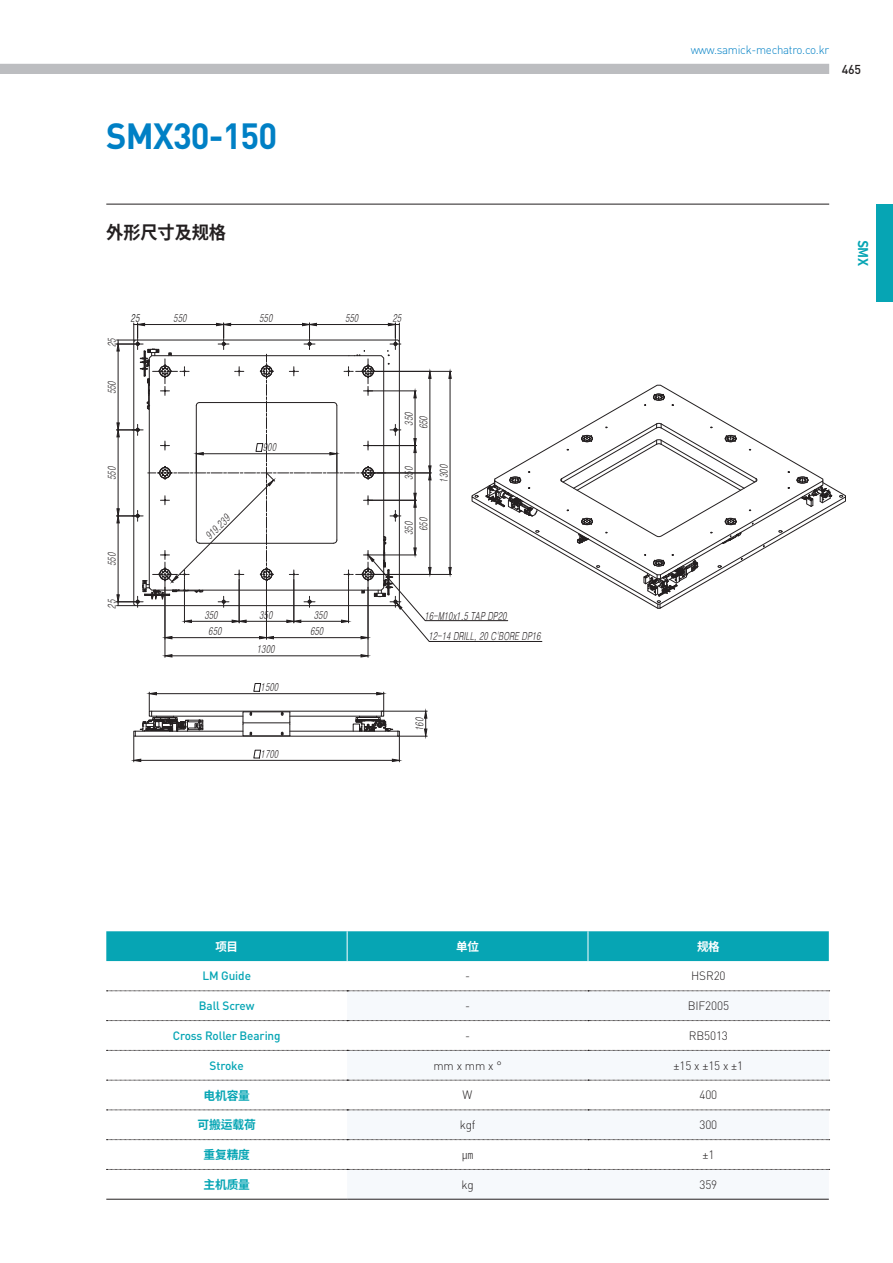
<style>
.page{position:relative;width:893px;height:1263px;background:#fff}
.page>*{position:absolute;margin:0;border:0;box-sizing:border-box;transform-origin:0 0}
.t1{font:700 36px "DIN Pro";letter-spacing:-.025em;color:#0080c5;scale:.96 1}
.t2{font:700 18px "Noto Sans CJ Kkr";letter-spacing:-.01em;color:#231f20;scale:.96 1}
.t3{font:700 13.5px "Noto Sans CJ Kkr";color:#06a5b4;scale:.96 1}
.t4{font:500 12.75px "DIN Pro";color:#231f20}
.표본문_8pt{font:300 12px "DIN Pro";letter-spacing:-.01em;color:#231f20}
.표제목영문{font:500 12px "DIN Pro";letter-spacing:-.01em;color:#06a5b4}
.t5{font:300 12px "DIN Pro";letter-spacing:-.025em;color:#0080c5;scale:.96 1}
.표제목영문-2{font:700 12px "Noto Sans CJ Kkr";letter-spacing:-.01em;color:#06a5b4}
.표제목영문-3{font:700 12px "Noto Sans CJ Kkr";color:#fff;scale:.96 1}
.표본문_8pt-2{font:300 11.25px "Noto Sans CJ Kkr";color:#231f20}
.t6{font:italic 10.95px "Dotum";color:#231f20;scale:.69 1}
.t7{font:italic 10.95px "Dotum";color:#030303;scale:.69 1}
</style>
<div class="page">
<hr style="left:106px;top:204px;width:723px;height:1px;background:#231f20">
<div style="left:0;top:64px;width:829px;height:10px;background:#bcbdc0"></div>
<div style="left:876px;top:204px;width:17px;height:98px;background:#06a5b4"></div>
<div style="left:106px;top:931px;width:723px;height:30px;background:#06a5b4"></div>
<svg style="left:347px;top:991px;width:482px;height:208px;fill:#f6f9fc"></svg>
<hr style="left:347px;top:931px;width:1px;height:30px;background:#fff">
<hr style="left:588px;top:931px;width:1px;height:30px;background:#fff">
<svg style="left:106px;top:990px;width:724px;height:1px"></svg>
<svg style="left:106px;top:1020px;width:724px;height:1px"></svg>
<svg style="left:106px;top:1050px;width:724px;height:1px"></svg>
<svg style="left:106px;top:1080px;width:724px;height:1px"></svg>
<svg style="left:106px;top:1110px;width:724px;height:1px"></svg>
<svg style="left:106px;top:1139px;width:724px;height:1px"></svg>
<svg style="left:106px;top:1169px;width:724px;height:1px"></svg>
<hr style="left:106px;top:1199px;width:241px;height:1px;background:#231f20">
<hr style="left:347px;top:1199px;width:241px;height:1px;background:#231f20">
<hr style="left:588px;top:1199px;width:241px;height:1px;background:#231f20">
<hr style="left:368px;top:587px;width:1px;height:70px;background:#231f20">
<hr style="left:165px;top:587px;width:1px;height:70px;background:#231f20">
<hr style="left:172px;top:655px;width:189px;height:1px;background:#231f20">
<svg style="left:360px;top:654px;width:9px;height:4px"></svg>
<svg style="left:164px;top:654px;width:9px;height:4px"></svg>
<svg style="left:133px;top:683px;width:295px;height:79px"></svg>
<svg style="left:116px;top:323px;width:730px;height:319px"></svg>
<p class="t1" style="left:106px;top:112px;width:180px">SMX30-150</p>
<h2 class="t2" style="left:106px;top:222px;width:126px">外形尺寸及规格</h2>
<p class="t6" style="left:106px;top:347px;width:17px;rotate:-90deg">25</p>
<p class="t6" style="left:106px;top:394px;width:24px;rotate:-90deg">550</p>
<p class="t7" style="left:131px;top:313px;width:17px">25</p>
<p class="t6" style="left:173px;top:313px;width:24px">550</p>
<p class="t6" style="left:259px;top:313px;width:24px">550</p>
<p class="t6" style="left:345px;top:313px;width:24px">550</p>
<p class="t6" style="left:106px;top:480px;width:24px;rotate:-90deg">550</p>
<p class="t6" style="left:106px;top:566px;width:24px;rotate:-90deg">550</p>
<p class="t6" style="left:106px;top:609px;width:17px;rotate:-90deg">25</p>
<p class="t6" style="left:204px;top:533px;width:44px;rotate:-45deg">919.239</p>
<p class="t6" style="left:263px;top:442px;width:24px">900</p>
<p class="t6" style="left:204px;top:609px;width:24px">350</p>
<p class="t6" style="left:259px;top:609px;width:24px">350</p>
<p class="t6" style="left:314px;top:609px;width:24px">350</p>
<p class="t6" style="left:257px;top:644px;width:30px">1300</p>
<p class="t6" style="left:208px;top:626px;width:24px">650</p>
<p class="t6" style="left:310px;top:626px;width:24px">650</p>
<p class="t6" style="left:261px;top:682px;width:30px">1500</p>
<p class="t6" style="left:261px;top:748px;width:30px">1700</p>
<p class="t6" style="left:392px;top:313px;width:17px">25</p>
<p class="t6" style="left:403px;top:426px;width:24px;rotate:-90deg">350</p>
<p class="t6" style="left:418px;top:429px;width:24px;rotate:-90deg">650</p>
<p class="t6" style="left:403px;top:480px;width:24px;rotate:-90deg">350</p>
<p class="t6" style="left:438px;top:483px;width:30px;rotate:-90deg">1300</p>
<p class="t6" style="left:418px;top:531px;width:24px;rotate:-90deg">650</p>
<p class="t6" style="left:403px;top:535px;width:24px;rotate:-90deg">350</p>
<p class="t6" style="left:424px;top:611px;width:124px">16-M10x1.5 TAP DP20</p>
<p class="t6" style="left:428px;top:630px;width:167px">12-14 DRILL, 20 C'BORE DP16</p>
<p class="t6" style="left:414px;top:731px;width:24px;rotate:-90deg">160</p>
<p class="t5" style="left:691px;top:42px;width:146px">www.samick-mechatro.co.kr</p>
<p class="t4" style="left:842px;top:60px;width:21px">465</p>
<p class="t3" style="left:871px;top:240px;width:29px;rotate:90deg">SMX</p>
<p class="표제목영문-3" style="left:215px;top:939px;width:25px">项目</p>
<p class="표제목영문-3" style="left:456px;top:939px;width:25px">单位</p>
<p class="표제목영문-3" style="left:697px;top:939px;width:25px">规格</p>
<p class="표제목영문" style="left:202px;top:968px;width:50px">LM Guide</p>
<p class="표본문_8pt" style="left:465px;top:968px;width:7px">-</p>
<p class="표본문_8pt" style="left:691px;top:968px;width:36px">HSR20</p>
<p class="표제목영문" style="left:199px;top:997px;width:57px">Ball Screw</p>
<p class="표본문_8pt" style="left:465px;top:997px;width:7px">-</p>
<p class="표본문_8pt" style="left:688px;top:997px;width:43px">BIF2005</p>
<p class="표제목영문" style="left:173px;top:1027px;width:109px">Cross Roller Bearing</p>
<p class="표본문_8pt" style="left:465px;top:1027px;width:7px">-</p>
<p class="표본문_8pt" style="left:689px;top:1027px;width:41px">RB5013</p>
<p class="표제목영문" style="left:210px;top:1057px;width:36px">Stroke</p>
<p class="표본문_8pt" style="left:433px;top:1057px;width:70px">mm x mm x °</p>
<p class="표본문_8pt" style="left:674px;top:1057px;width:71px">±15 x ±15 x ±1</p>
<p class="표제목영문-2" style="left:203px;top:1088px;width:48px">电机容量</p>
<p class="표본문_8pt" style="left:463px;top:1087px;width:11px">W</p>
<p class="표본문_8pt" style="left:699px;top:1087px;width:19px">400</p>
<p class="표제목영문-2" style="left:198px;top:1118px;width:60px">可搬运载荷</p>
<p class="표본문_8pt" style="left:460px;top:1116px;width:17px">kgf</p>
<p class="표본문_8pt" style="left:699px;top:1116px;width:19px">300</p>
<p class="표제목영문-2" style="left:203px;top:1148px;width:48px">重复精度</p>
<p class="표본문_8pt-2" style="left:462px;top:1148px;width:13px">㎛</p>
<p class="표본문_8pt" style="left:702px;top:1146px;width:13px">±1</p>
<p class="표제목영문-2" style="left:203px;top:1178px;width:48px">主机质量</p>
<p class="표본문_8pt" style="left:461px;top:1176px;width:14px">kg</p>
<p class="표본문_8pt" style="left:699px;top:1176px;width:19px">359</p>
</div>
